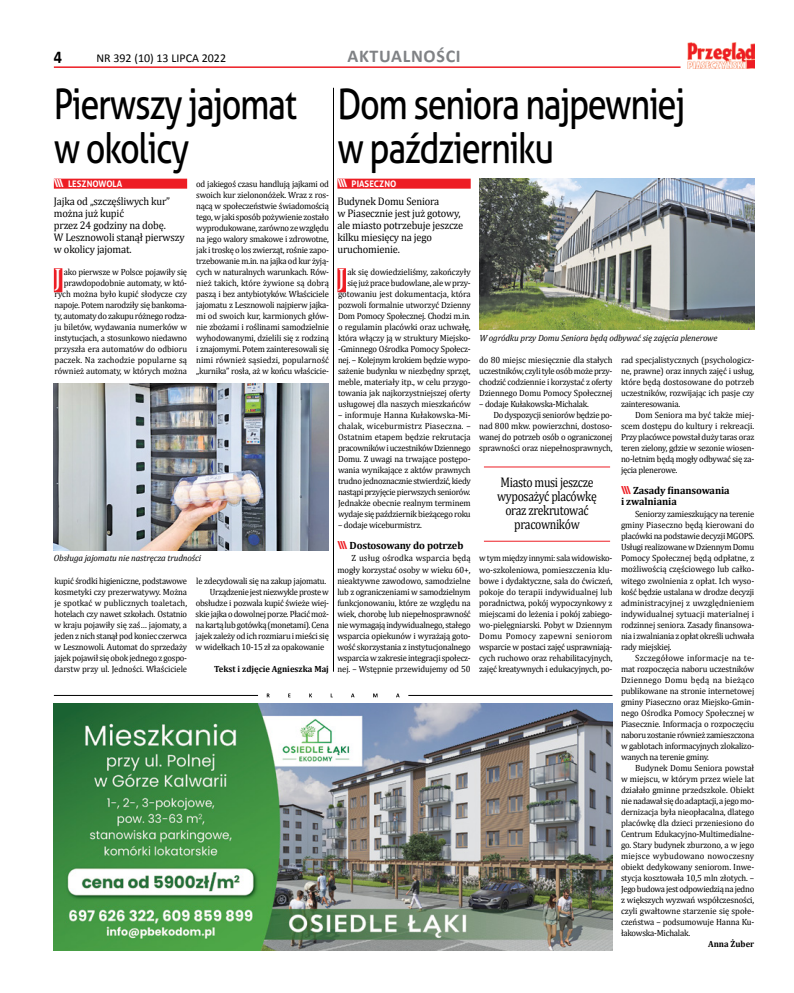
<style>
.page{position:relative;width:794px;height:993px;background:#fff}
.page>*{position:absolute;margin:0;border:0;box-sizing:border-box;transform-origin:0 0}
.t1{font:42px/44px "Aller";letter-spacing:-.04em;color:#000;scale:.82 1}
.t2{font:25.5px "Cambria";color:#fff;scale:.96 1}
.t3{font:700 18px "Calibri";letter-spacing:.04em;color:#808285}
.t4{font:700 18px "Calibri";color:#000;scale:.9 1}
.t5{font:14px/14px "Cambria";letter-spacing:-.03em;color:#000;text-align:center;scale:.84 1}
.t6{font:12px "Calibri";color:#000}
.t7{font:11px/12px "Cambria";letter-spacing:-.015em;color:#000;scale:.95 1}
.t8{font:700 10.5px/11px "Cambria";letter-spacing:-.01em;color:#000}
.t9{font:9px/11px "Cambria";letter-spacing:-.025em;color:#000;text-align:justify;scale:.96 1}
.t10{font:italic 9px "Cambria";letter-spacing:-.015em;color:#000}
.t11{font:700 9px "Cambria";color:#000;scale:.96 1}
.t12{font:700 9px "Aller";color:#fff;scale:.96 1}
.s1{font-size:11px}
.s2{font-family:"Aller";font-size:11px;color:#ed1d24}
</style>
<div class="page">
<hr style="left:54px;top:66px;width:626px;height:2px;background:#ed1d24">
<img style="left:687px;top:42px;width:67px;height:26px">
<hr style="left:54px;top:695px;width:204px;height:1px;background:#000">
<hr style="left:408px;top:695px;width:204px;height:1px;background:#000">
<svg style="left:267px;top:693px;width:132px;height:4px"></svg>
<div style="left:337px;top:178px;width:134px;height:10px;background:#ed1d24"></div>
<div style="left:337px;top:268px;width:9px;height:24px;background:#ed1d24"></div>
<div style="left:54px;top:178px;width:133px;height:10px;background:#ed1d24"></div>
<div style="left:54px;top:268px;width:8px;height:24px;background:#ed1d24"></div>
<img style="left:54px;top:703px;width:558px;height:247px">
<img style="left:479px;top:179px;width:275px;height:150px">
<hr style="left:484px;top:466px;width:126px;height:1px;background:#ed1d24">
<hr style="left:484px;top:540px;width:126px;height:1px;background:#ed1d24">
<img style="left:54px;top:383px;width:274px;height:167px">
<hr style="left:333px;top:88px;width:1px;height:583px;background:#000">
<h3 class="t4" style="left:54px;top:45px;width:11px">4</h3>
<h3 class="t6" style="left:96px;top:51px;width:131px">NR 392 (10) 13 LIPCA 2022</h3>
<h3 class="t3" style="left:347px;top:45px;width:115px">AKTUALNOŚCI</h3>
<h1 class="t1" style="left:54px;top:82px;width:298px">Pierwszy jajomat w okolicy</h1>
<p class="t12" style="left:54px;top:178px;width:73px"><span class="s1">\\\</span> LESZNOWOLA</p>
<p class="t7" style="left:54px;top:195px;width:139px">Jajka od „szczęśliwych kur” można już kupić<br>przez 24 godziny na dobę.<br>W Lesznowoli stanął pierwszy w okolicy jajomat.</p>
<h2 class="t2" style="left:54px;top:262px;width:9px">J</h2>
<p class="t9" style="left:54px;top:266px;width:140px;text-align:right">ako pierwsze w Polsce pojawiły się prawdopodobnie automaty, w któ&shy;rych można było kupić słodycze czy napoje. Potem narodziły się bankoma&shy;ty, automaty do zakupu różnego rodza&shy;ju biletów, wydawania numerków w instytucjach, a stosunkowo niedawno przyszła era automatów do odbioru paczek. Na zachodzie popularne są również automaty, w których można</p>
<p class="t9" style="left:196px;top:178px;width:140px">od jakiegoś czasu handlują jajkami od swoich kur zielononóżek. Wraz z ros&shy;nącą w społeczeństwie świadomością tego, w jaki sposób pożywienie zostało wyprodukowane, zarówno ze względu na jego walory smakowe i zdrowotne, jak i troskę o los zwierząt, rośnie zapo&shy;trzebowanie m.in. na jajka od kur żyją&shy;cych w naturalnych warunkach. Rów&shy;nież takich, które żywione są dobrą paszą i bez antybiotyków. Właściciele jajomatu z Lesznowoli najpierw jajka&shy;mi od swoich kur, karmionych głów&shy;nie zbożami i roślinami samodzielnie wyhodowanymi, dzielili się z rodziną i znajomymi. Potem zainteresowali się nimi również sąsiedzi, popularność „kurnika” rosła, aż w końcu właścicie-</p>
<p class="t10" style="left:54px;top:551px;width:149px">Obsługa jajomatu nie nastręcza trudności</p>
<p class="t9" style="left:54px;top:574px;width:140px">kupić środki higieniczne, podstawowe kosmetyki czy prezerwatywy. Można je spotkać w publicznych toaletach, hotelach czy nawet szkołach. Ostatnio w kraju pojawiły się zaś… jajomaty, a jeden z nich stanął pod koniec czerwca w Lesznowoli. Automat do sprzedaży jajek pojawił się obok jednego z gospo&shy;darstw przy ul. Jedności. Właściciele</p>
<p class="t9" style="left:196px;top:574px;width:137px">le zdecydowali się na zakup jajomatu.</p>
<p class="t9" style="left:210px;top:585px;width:125px">Urządzenie jest niezwykle proste w</p>
<p class="t9" style="left:196px;top:596px;width:140px">obsłudze i pozwala kupić świeże wiej-</p>
<p class="t9" style="left:196px;top:607px;width:140px">skie jajka o dowolnej porze. Płacić moż-</p>
<p class="t9" style="left:196px;top:618px;width:140px">na kartą lub gotówką (monetami). Cena</p>
<p class="t9" style="left:196px;top:629px;width:140px">jajek zależy od ich rozmiaru i mieści się</p>
<p class="t9" style="left:196px;top:640px;width:135px">w widełkach 10-15 zł za opakowanie</p>
<p class="t11" style="left:214px;top:662px;width:121px">Tekst i zdjęcie Agnieszka Maj</p>
<h1 class="t1" style="left:337px;top:82px;width:426px">Dom seniora najpewniej w październiku</h1>
<p class="t12" style="left:337px;top:178px;width:63px"><span class="s1">\\\</span> PIASECZNO</p>
<p class="t7" style="left:337px;top:195px;width:134px">Budynek Domu Seniora<br>w Piasecznie jest już gotowy, ale miasto potrzebuje jeszcze kilku miesięcy na jego uruchomienie.</p>
<h2 class="t2" style="left:338px;top:262px;width:9px">J</h2>
<p class="t9" style="left:338px;top:266px;width:140px;text-align:right">ak się dowiedzieliśmy, zakończyły się już prace budowlane, ale w przy&shy;gotowaniu jest dokumentacja, która pozwoli formalnie utworzyć Dzienny Dom Pomocy Społecznej. Chodzi m.in. o regulamin placówki oraz uchwałę, która włączy ją w struktury Miejsko--Gminnego Ośrodka Pomocy Społecz&shy;nej. – Kolejnym krokiem będzie wypo&shy;sażenie budynku w niezbędny sprzęt, meble, materiały itp., w celu przygo&shy;towania jak najkorzystniejszej oferty usługowej dla naszych mieszkańców</p>
<p class="t9" style="left:338px;top:409px;width:140px">– informuje Hanna Kułakowska-Mi&shy;chalak, wiceburmistrz Piaseczna. – Ostatnim etapem będzie rekrutacja pracowników i uczestników Dziennego Domu. Z uwagi na trwające postępo&shy;wania wynikające z aktów prawnych trudno jednoznacznie stwierdzić, kiedy nastąpi przyjęcie pierwszych seniorów.<br>Jednakże obecnie realnym terminem wydaje się październik bieżącego roku</p>
<p class="t9" style="left:338px;top:519px;width:89px">– dodaje wiceburmistrz.</p>
<p class="t8" style="left:337px;top:540px;width:127px"><span class="s2">\\\</span> Dostosowany do potrzeb</p>
<p class="t9" style="left:337px;top:552px;width:140px;text-indent:14px">Z usług ośrodka wsparcia będą mogły korzystać osoby w wieku 60+, nieaktywne zawodowo, samodzielne lub z ograniczeniami w samodzielnym funkcjonowaniu, które ze względu na wiek, chorobę lub niepełnosprawność nie wymagają indywidualnego, stałego wsparcia opiekunów i wyrażają goto&shy;wość skorzystania z instytucjonalnego wsparcia w zakresie integracji społecz&shy;nej. – Wstępnie przewidujemy od 50</p>
<p class="t10" style="left:479px;top:331px;width:240px">W ogródku przy Domu Seniora będą odbywać się zajęcia plenerowe</p>
<p class="t9" style="left:479px;top:354px;width:140px">do 80 miejsc miesięcznie dla stałych uczestników, czyli tyle osób może przy&shy;chodzić codziennie i korzystać z oferty Dziennego Domu Pomocy Społecznej</p>
<p class="t9" style="left:479px;top:398px;width:116px">– dodaje Kułakowska-Michalak.</p>
<p class="t9" style="left:493px;top:409px;width:126px">Do dyspozycji seniorów będzie po-</p>
<p class="t9" style="left:479px;top:420px;width:140px">nad 800 mkw. powierzchni, dostoso-</p>
<p class="t9" style="left:479px;top:431px;width:140px">wanej do potrzeb osób o ograniczonej</p>
<p class="t9" style="left:479px;top:442px;width:140px">sprawności oraz niepełnosprawnych,</p>
<h3 class="t5" style="left:497px;top:475px;width:120px">Miasto musi jeszcze wyposażyć placówkę oraz zrekrutować pracowników</h3>
<p class="t9" style="left:479px;top:552px;width:140px">w tym między innymi: sala widowisko&shy;wo-szkoleniowa, pomieszczenia klu&shy;bowe i dydaktyczne, sala do ćwiczeń, pokoje do terapii indywidualnej lub poradnictwa, pokój wypoczynkowy z miejscami do leżenia i pokój zabiego&shy;wo-pielęgniarski. Pobyt w Dziennym Domu Pomocy zapewni seniorom wsparcie w postaci zajęć usprawniają&shy;cych ruchowo oraz rehabilitacyjnych, zajęć kreatywnych i edukacyjnych, po-</p>
<p class="t9" style="left:621px;top:354px;width:140px">rad specjalistycznych (psychologicz&shy;ne, prawne) oraz innych zajęć i usług, które będą dostosowane do potrzeb uczestników, rozwijając ich pasje czy zainteresowania.</p>
<p class="t9" style="left:621px;top:409px;width:140px;text-indent:14px">Dom Seniora ma być także miej&shy;scem dostępu do kultury i rekreacji.<br>Przy placówce powstał duży taras oraz teren zielony, gdzie w sezonie wiosen&shy;no-letnim będą mogły odbywać się za&shy;jęcia plenerowe.</p>
<p class="t8" style="left:621px;top:485px;width:110px"><span class="s2">\\\</span> Zasady finansowania i zwalniania</p>
<p class="t9" style="left:621px;top:508px;width:140px;text-indent:14px">Seniorzy zamieszkujący na terenie gminy Piaseczno będą kierowani do placówki na podstawie decyzji MGOPS.<br>Usługi realizowane w Dziennym Domu Pomocy Społecznej będą odpłatne, z możliwością częściowego lub całko&shy;witego zwolnienia z opłat. Ich wyso&shy;kość będzie ustalana w drodze decyzji administracyjnej z uwzględnieniem indywidualnej sytuacji materialnej i rodzinnej seniora. Zasady finansowa&shy;nia i zwalniania z opłat określi uchwała rady miejskiej.</p>
<p class="t9" style="left:621px;top:651px;width:140px;text-indent:14px">Szczegółowe informacje na te&shy;mat rozpoczęcia naboru uczestników Dziennego Domu będą na bieżąco publikowane na stronie internetowej gminy Piaseczno oraz Miejsko-Gmin&shy;nego Ośrodka Pomocy Społecznej w Piasecznie. Informacja o rozpoczęciu naboru zostanie również zamieszczona w gablotach informacyjnych zlokalizo&shy;wanych na terenie gminy.</p>
<p class="t9" style="left:621px;top:761px;width:140px;text-indent:14px">Budynek Domu Seniora powstał w miejscu, w którym przez wiele lat działało gminne przedszkole. Obiekt nie nadawał się do adaptacji, a jego mo&shy;dernizacja była nieopłacalna, dlatego placówkę dla dzieci przeniesiono do Centrum Edukacyjno-Multimedialne&shy;go. Stary budynek zburzono, a w jego miejsce wybudowano nowoczesny obiekt dedykowany seniorom. Inwe&shy;stycja kosztowała 10,5 mln złotych. – Jego budowa jest odpowiedzią na jedno z większych wyzwań współczesności, czyli gwałtowne starzenie się społe&shy;czeństwa – podsumowuje Hanna Ku&shy;łakowska-Michalak.</p>
<p class="t11" style="left:708px;top:937px;width:50px">Anna Żuber</p>
</div>
